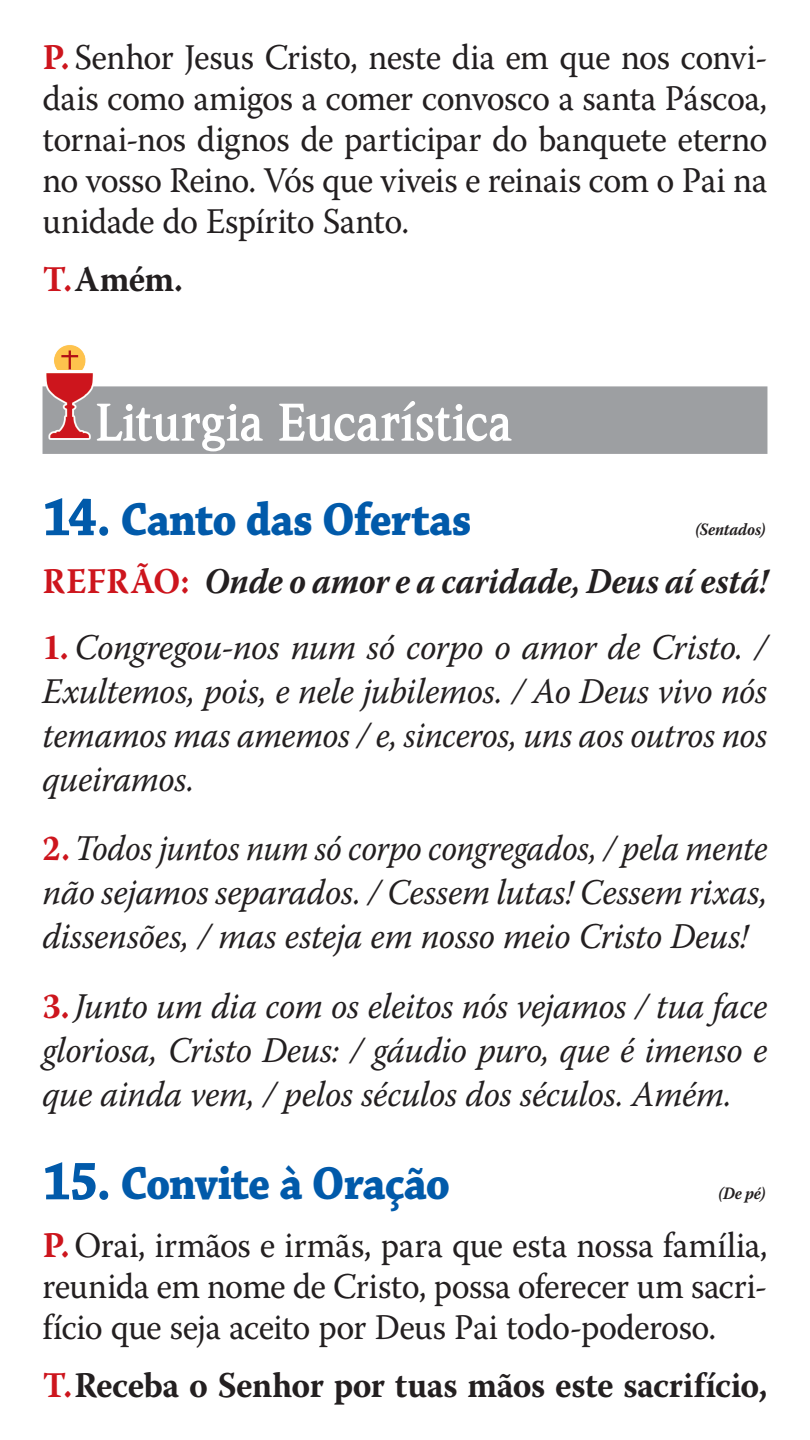
<style>
.page{position:relative;width:810px;height:1440px;background:#fff}
.page>*{position:absolute;margin:0;border:0;box-sizing:border-box;transform-origin:0 0}
.t1{font:700 54px "Weidemann IT Cby BT";letter-spacing:-.01em;color:#fff;scale:.95 1}
.t2{font:700 48.75px "Chaparral Pro";letter-spacing:-.025em;color:#015aaa;scale:.91 1}
.t3{font:36px/41px "Warnock Pro";letter-spacing:-.015em;color:#231f20;text-align:justify;scale:.95 1}
.t4{font:italic 36px/44px "Warnock Pro";letter-spacing:-.01em;color:#231f20;text-align:justify;scale:.96 1}
.t5{font:italic 36px/44px "Warnock Pro";letter-spacing:-.01em;color:#231f20;text-align:justify;scale:.92 1}
.t6{font:italic 36px/44px "Warnock Pro";letter-spacing:-.01em;color:#231f20;text-align:justify;scale:.95 1}
.t7{font:700 36px "Warnock Pro";letter-spacing:-.01em;color:#231f20;scale:.95 1}
.t8{font:italic 700 36px "Warnock Pro";letter-spacing:-.005em;color:#231f20;scale:.93 1}
.t9{font:italic 700 17.25px "Warnock Pro";letter-spacing:-.01em;color:#231f20;scale:.91 1}
.s1{font-weight:700;color:#cd151d}
.s2{color:#cd151d}
.s3{font-size:56.25px}
.s4{font-style:normal;color:#cd151d}
.s5{font-weight:700;font-style:normal;color:#cd151d}
</style>
<div class="page">
<div style="left:43px;top:386px;width:724px;height:68px;background:#9d9fa2"></div>
<img style="left:45px;top:345px;width:50px;height:95px">
<p class="t3" style="left:43px;top:36px;width:765px"><span class="s1">P.</span> Senhor Jesus Cristo, neste dia em que nos convi&shy;dais como amigos a comer convosco a santa Páscoa, tornai-nos dignos de participar do banquete eterno no vosso Reino. Vós que viveis e reinais com o Pai na unidade do Espírito Santo.</p>
<p class="t7" style="left:43px;top:258px;width:149px"><span class="s2">T.</span> Amém.</p>
<h1 class="t1" style="left:95px;top:389px;width:441px">Liturgia Eucarística</h1>
<h2 class="t2" style="left:43px;top:491px;width:473px"><span class="s3">14.</span> Canto das Ofertas</h2>
<p class="t9" style="left:696px;top:519px;width:78px">(Sentados)</p>
<p class="t8" style="left:43px;top:560px;width:782px"><span class="s4">REFRÃO:</span> Onde o amor e a caridade, Deus aí está!</p>
<p class="t4" style="left:43px;top:624px;width:757px"><span class="s5">1.</span> Congregou-nos num só corpo o amor de Cristo. / Exultemos, pois, e nele jubilemos. / Ao Deus vivo nós temamos mas amemos / e, sinceros, uns aos outros nos queiramos.</p>
<p class="t5" style="left:43px;top:826px;width:790px"><span class="s5">2.</span>Todos juntos num só corpo congregados, / pela mente não sejamos separados. / Cessem lutas! Cessem rixas, dissensões, / mas esteja em nosso meio Cristo Deus!</p>
<p class="t6" style="left:43px;top:983px;width:765px"><span class="s5">3.</span>Junto um dia com os eleitos nós vejamos / tua face gloriosa, Cristo Deus: / gáudio puro, que é imenso e que ainda vem, / pelos séculos dos séculos. Amém.</p>
<h2 class="t2" style="left:43px;top:1155px;width:450px"><span class="s3">15.</span> Convite à Oração</h2>
<p class="t9" style="left:718px;top:1183px;width:53px">(De pé)</p>
<p class="t3" style="left:43px;top:1224px;width:765px"><span class="s1">P.</span>Orai, irmãos e irmãs, para que esta nossa família, reunida em nome de Cristo, possa oferecer um sacri&shy;fício que seja aceito por Deus Pai todo-poderoso.</p>
<p class="t7" style="left:43px;top:1364px;width:765px"><span class="s2">T.</span> Receba o Senhor por tuas mãos este sacrifício,</p>
</div>
